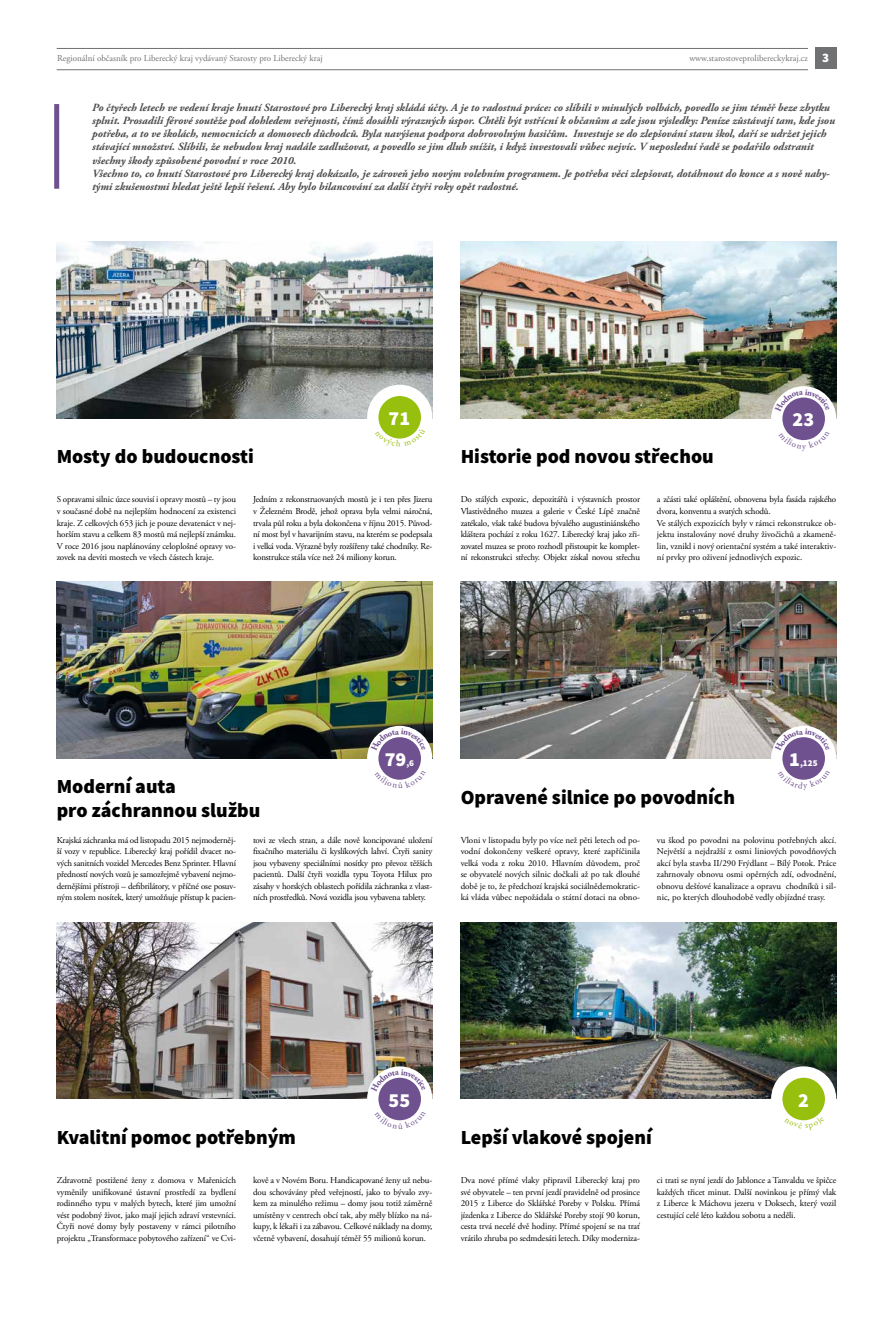
<style>
.page{position:relative;width:893px;height:1333px;background:#fff}
.page>*{position:absolute;margin:0;border:0;box-sizing:border-box;transform-origin:0 0}
.t1{font:900 20px/24px "Source Sans Pro";color:#000}
.t2{font:900 20px "Source Sans Pro";color:#fff}
.t3{font:italic 700 11px/13.2px "Adobe Garamond Pro";color:#4b4b4d}
.t4{font:9px/11.5px "Adobe Garamond Pro";letter-spacing:-.01em;color:#000;text-align:justify}
.t5{font:9px "Adobe Garamond Pro";color:#707172}
.t6{font:900 9px "Source Sans Pro";color:#fff}
.s1{font-family:"Source Sans Pro";font-weight:900;font-size:13px;color:#fff}
</style>
<div class="page">
<div style="left:815px;top:47px;width:21px;height:22px;background:#707172"></div>
<hr style="left:57px;top:69px;width:751px;height:1px;background:#707172">
<hr style="left:57px;top:48px;width:751px;height:1px;background:#707172">
<div style="left:54px;top:104px;width:5px;height:85px;background:#70518f"></div>
<img style="left:57px;top:241px;width:375px;height:177px">
<img style="left:461px;top:241px;width:375px;height:177px">
<img style="left:57px;top:582px;width:375px;height:176px">
<img style="left:461px;top:582px;width:375px;height:176px">
<img style="left:57px;top:922px;width:375px;height:176px">
<img style="left:461px;top:922px;width:375px;height:176px">
<div style="left:367px;top:1066px;width:65px;height:65px;background:#fff;border-radius:50%"></div>
<div style="left:378px;top:1077px;width:43px;height:43px;background:#70518f;border-radius:50%"></div>
<div style="left:771px;top:1066px;width:65px;height:65px;background:#fff;border-radius:50%"></div>
<div style="left:782px;top:1077px;width:43px;height:43px;background:#97bf0d;border-radius:50%"></div>
<div style="left:771px;top:725px;width:65px;height:66px;background:#fff;border-radius:50%"></div>
<div style="left:782px;top:737px;width:43px;height:42px;background:#70518f;border-radius:50%"></div>
<div style="left:367px;top:725px;width:65px;height:66px;background:#fff;border-radius:50%"></div>
<div style="left:378px;top:737px;width:43px;height:42px;background:#70518f;border-radius:50%"></div>
<div style="left:367px;top:384px;width:65px;height:66px;background:#fff;border-radius:50%"></div>
<div style="left:378px;top:396px;width:43px;height:42px;background:#97bf0d;border-radius:50%"></div>
<div style="left:771px;top:386px;width:65px;height:65px;background:#fff;border-radius:50%"></div>
<div style="left:782px;top:397px;width:43px;height:43px;background:#70518f;border-radius:50%"></div>
<svg style="left:381px;top:1110px;width:37px;height:11px"></svg>
<svg style="left:791px;top:1116px;width:26px;height:5px"></svg>
<svg style="left:785px;top:769px;width:37px;height:11px"></svg>
<svg style="left:382px;top:770px;width:36px;height:10px"></svg>
<svg style="left:381px;top:428px;width:37px;height:11px"></svg>
<svg style="left:786px;top:431px;width:35px;height:10px"></svg>
<svg style="left:371px;top:1068px;width:55px;height:23px"></svg>
<svg style="left:371px;top:728px;width:55px;height:23px"></svg>
<svg style="left:775px;top:389px;width:55px;height:22px"></svg>
<svg style="left:775px;top:728px;width:55px;height:23px"></svg>
<p class="t5" style="left:57px;top:53px;width:267px">Regionální občasník pro Liberecký kraj vydávaný Starosty pro Liberecký kraj</p>
<p class="t5" style="left:689px;top:53px;width:141px">www.starostoveprolibereckykraj.cz <span class="s1">3</span></p>
<p class="t3" style="left:92px;top:101px;width:744px">Po čtyřech letech ve vedení kraje hnutí Starostové pro Liberecký kraj skládá účty. A je to radostná práce: co slíbili v minulých volbách, povedlo se jim téměř beze zbytku splnit. Prosadili férové soutěže pod dohledem veřejnosti, čímž dosáhli výrazných úspor. Chtěli být vstřícní k občanům a zde jsou výsledky: Peníze zůstávají tam, kde jsou potřeba, a to ve školách, nemocnicích a domovech důchodců. Byla navýšena podpora dobrovolným hasičům. Investuje se do zlepšování stavu škol, daří se udržet jejich stávající množství. Slíbili, že nebudou kraj nadále zadlužovat, a povedlo se jim dluh snížit, i když investovali vůbec nejvíc. V neposlední řadě se podařilo odstranit všechny škody způsobené povodní v roce 2010.<br>Všechno to, co hnutí Starostové pro Liberecký kraj dokázalo, je zároveň jeho novým volebním programem. Je potřeba věci zlepšovat, dotáhnout do konce a s nově naby&shy;tými zkušenostmi hledat ještě lepší řešení. Aby bylo bilancování za další čtyři roky opět radostné.</p>
<h1 class="t2" style="left:389px;top:404px;width:23px">71</h1>
<h1 class="t2" style="left:793px;top:406px;width:23px">23</h1>
<h1 class="t1" style="left:57px;top:444px;width:199px">Mosty do budoucnosti</h1>
<p class="t4" style="left:57px;top:494px;width:181px">S opravami silnic úzce souvisí i opravy mostů – ty jsou v současné době na nejlepším hodnocení za existenci kraje. Z celkových 653 jich je pouze devatenáct v nej&shy;horším stavu a celkem 83 mostů má nejlepší známku.<br>V roce 2016 jsou naplánovány celoplošné opravy vo&shy;zovek na devíti mostech ve všech částech kraje.</p>
<p class="t4" style="left:253px;top:494px;width:181px">Jedním z rekonstruovaných mostů je i ten přes Jizeru v Železném Brodě, jehož oprava byla velmi náročná, trvala půl roku a byla dokončena v říjnu 2015. Původ&shy;ní most byl v havarijním stavu, na kterém se podepsala i velká voda. Výrazně byly rozšířeny také chodníky. Re&shy;konstrukce stála více než 24 miliony korun.</p>
<h1 class="t1" style="left:461px;top:444px;width:255px">Historie pod novou střechou</h1>
<p class="t4" style="left:461px;top:494px;width:181px">Do stálých expozic, depozitářů i výstavních prostor Vlastivědného muzea a galerie v České Lípě značně zatékalo, však také budova bývalého augustiniánského kláštera pochází z roku 1627. Liberecký kraj jako zři&shy;zovatel muzea se proto rozhodl přistoupit ke komplet&shy;ní rekonstrukci střechy. Objekt získal novou střechu</p>
<p class="t4" style="left:657px;top:494px;width:181px;text-align:left">a zčásti také opláštění, obnovena byla fasáda rajského dvora, konventu a svatých schodů.<br>Ve stálých expozicích byly v rámci rekonstrukce ob&shy;jektu instalovány nové druhy živočichů a zkameně&shy;lin, vznikl i nový orientační systém a také interaktiv&shy;ní prvky pro oživení jednotlivých expozic.</p>
<h1 class="t2" style="left:385px;top:745px;width:23px">79</h1>
<p class="t6" style="left:406px;top:756px;width:9px">,6</p>
<h1 class="t1" style="left:57px;top:774px;width:205px">Moderní auta<br>pro záchrannou službu</h1>
<p class="t4" style="left:57px;top:834px;width:181px">Krajská záchranka má od listopadu 2015 nejmoderněj&shy;ší vozy v republice. Liberecký kraj pořídil dvacet no&shy;vých sanitních vozidel Mercedes Benz Sprinter. Hlavní předností nových vozů je samozřejmě vybavení nejmo&shy;dernějšími přístroji – defibrilátory, v příčné ose posuv&shy;ným stolem nosítek, který umožňuje přístup k pacien-</p>
<p class="t4" style="left:253px;top:834px;width:181px">tovi ze všech stran, a dále nově koncipované uložení fixačního materiálu či kyslíkových lahví. Čtyři sanity jsou vybaveny speciálními nosítky pro převoz těžších pacientů. Další čtyři vozidla typu Toyota Hilux pro zásahy v horských oblastech pořídila záchranka z vlast&shy;ních prostředků. Nová vozidla jsou vybavena tablety.</p>
<h1 class="t2" style="left:789px;top:745px;width:12px">1</h1>
<p class="t6" style="left:800px;top:756px;width:19px">,125</p>
<h1 class="t1" style="left:461px;top:785px;width:276px">Opravené silnice po povodních</h1>
<p class="t4" style="left:461px;top:834px;width:181px">Vloni v listopadu byly po více než pěti letech od po&shy;vodní dokončeny veškeré opravy, které zapříčinila velká voda z roku 2010. Hlavním důvodem, proč se obyvatelé nových silnic dočkali až po tak dlouhé době je to, že předchozí krajská sociálnědemokratic&shy;ká vláda vůbec nepožádala o státní dotaci na obno-</p>
<p class="t4" style="left:657px;top:834px;width:181px">vu škod po povodni na polovinu potřebných akcí.<br>Největší a nejdražší z osmi liniových povodňových akcí byla stavba II/290 Frýdlant – Bílý Potok. Práce zahrnovaly obnovu osmi opěrných zdí, odvodnění, obnovu dešťové kanalizace a opravu chodníků i sil&shy;nic, po kterých dlouhodobě vedly objízdné trasy.</p>
<h1 class="t2" style="left:389px;top:1085px;width:23px">55</h1>
<h1 class="t2" style="left:798px;top:1085px;width:12px">2</h1>
<h1 class="t1" style="left:57px;top:1125px;width:241px">Kvalitní pomoc potřebným</h1>
<p class="t4" style="left:57px;top:1174px;width:181px">Zdravotně postižené ženy z domova v Mařenicích vyměnily unifikované ústavní prostředí za bydlení rodinného typu v malých bytech, které jim umožní vést podobný život, jako mají jejich zdraví vrstevníci.<br>Čtyři nové domy byly postaveny v rámci pilotního projektu „Transformace pobytového zařízení“ ve Cvi-</p>
<p class="t4" style="left:253px;top:1174px;width:181px">kově a v Novém Boru. Handicapované ženy už nebu&shy;dou schovávány před veřejností, jako to bývalo zvy&shy;kem za minulého režimu – domy jsou totiž záměrně umístěny v centrech obcí tak, aby měly blízko na ná&shy;kupy, k lékaři i za zábavou. Celkové náklady na domy, včetně vybavení, dosahují téměř 55 milionů korun.</p>
<h1 class="t1" style="left:461px;top:1125px;width:193px">Lepší vlakové spojení</h1>
<p class="t4" style="left:461px;top:1174px;width:181px">Dva nové přímé vlaky připravil Liberecký kraj pro své obyvatele – ten první jezdí pravidelně od prosince 2015 z Liberce do Sklářské Poreby v Polsku. Přímá jízdenka z Liberce do Sklářské Poreby stojí 90 korun, cesta trvá necelé dvě hodiny. Přímé spojení se na trať vrátilo zhruba po sedmdesáti letech. Díky moderniza-</p>
<p class="t4" style="left:657px;top:1174px;width:181px">ci trati se nyní jezdí do Jablonce a Tanvaldu ve špičce každých třicet minut. Další novinkou je přímý vlak z Liberce k Máchovu jezeru v Doksech, který vozil cestující celé léto každou sobotu a neděli.</p>
</div>
